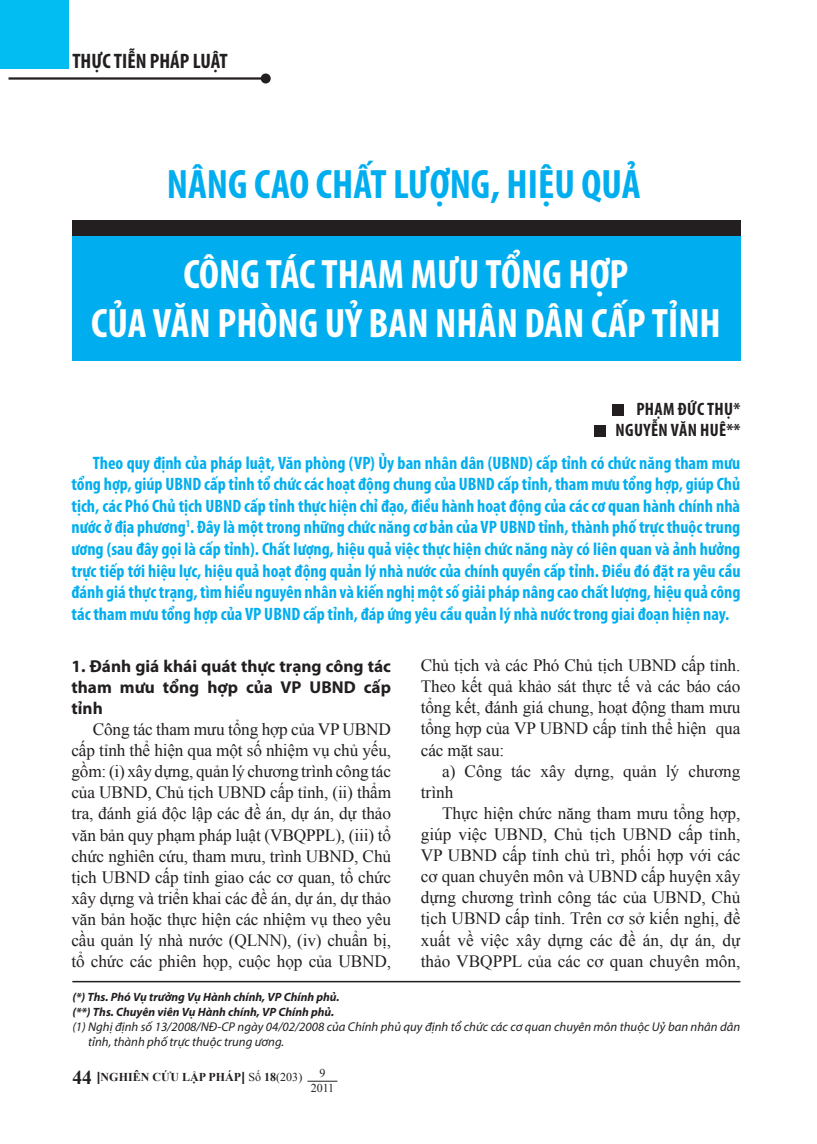
<style>
.page{position:relative;width:817px;height:1144px;background:#fff}
.page>*{position:absolute;margin:0;border:0;box-sizing:border-box;transform-origin:0 0}
.t1{font:700 condensed 41.25px/49.5px "Myriad Pro";color:#fff;text-align:center}
.t2{font:700 condensed 41.25px "Myriad Pro";color:#00aeef}
.t3{font:700 condensed 21px "Myriad Pro";color:#231f20}
.t4{font:700 condensed 18px/21.6px "Myriad Pro";color:#00aeef;text-align:justify}
.t5{font:700 condensed 18px/21.6px "Myriad Pro";letter-spacing:.02em;color:#231f20;text-align:right}
.t6{font:17.25px/21.1px "Times New Roman";letter-spacing:-.01em;color:#231f20;text-align:justify}
.t7{font:700 17.25px/21px "Myriad Pro";color:#231f20;text-align:justify}
.t8{font:italic 12.75px/15.3px "Myriad Pro";color:#231f20}
.t9{font:italic 700 12px/14.4px "Myriad Pro";color:#231f20}
.t10{font:700 12px "Times New Roman";color:#231f20}
.t11{font:12px/14.4px "Times New Roman";color:#231f20;text-align:center}
.s1{font-size:19.5px}
.s2{font-family:"Myriad Pro";font-weight:400;font-size:18px}
.s3{font-weight:400}
</style>
<div class="page">
<hr style="left:307px;top:1081px;width:30px;height:1px;background:#231f20">
<div style="left:0;top:0;width:69px;height:69px;background:#01bdf2"></div>
<hr style="left:9px;top:77px;width:257px;height:3px;background:#231f20">
<div style="left:261px;top:73px;width:10px;height:10px;background:#231f20;border-radius:50%"></div>
<div style="left:594px;top:425px;width:11px;height:11px;background:#231f20"></div>
<div style="left:612px;top:404px;width:12px;height:11px;background:#231f20"></div>
<div style="left:72px;top:220px;width:668px;height:24px;background:#231f20"></div>
<div style="left:72px;top:236px;width:668px;height:125px;background:#00aeef"></div>
<hr style="left:72px;top:981px;width:668px;height:1px;background:#231f20">
<p class="t3" style="left:72px;top:48px;width:157px">THỰC TIỄN PHÁP LUẬT</p>
<h1 class="t2" style="left:167px;top:159px;width:475px">NÂNG CAO CHẤT LƯỢNG, HIỆU QUẢ</h1>
<h1 class="t1" style="left:91px;top:248px;width:631px">CÔNG TÁC THAM MƯU TỔNG HỢP<br>CỦA VĂN PHÒNG UỶ BAN NHÂN DÂN CẤP TỈNH</h1>
<p class="t5" style="left:615px;top:397px;width:126px">Phạm Đức Thụ*<br>Nguyễn Văn Huê**</p>
<p class="t4" style="left:71px;top:451px;width:670px;text-indent:21px">Theo quy định của pháp luật, Văn phòng (VP) Ủy ban nhân dân (UBND) cấp tỉnh có chức năng tham mưu tổng hợp, giúp UBND cấp tỉnh tổ chức các hoạt động chung của UBND cấp tỉnh, tham mưu tổng hợp, giúp Chủ tịch, các Phó Chủ tịch UBND cấp tỉnh thực hiện chỉ đạo, điều hành hoạt động của các cơ quan hành chính nhà nước ở địa phương<sup>1</sup>. Đây là một trong những chức năng cơ bản của VP UBND tỉnh, thành phố trực thuộc trung ương (sau đây gọi là cấp tỉnh). Chất lượng, hiệu quả việc thực hiện chức năng này có liên quan và ảnh hưởng trực tiếp tới hiệu lực, hiệu quả hoạt động quản lý nhà nước của chính quyền cấp tỉnh. Điều đó đặt ra yêu cầu đánh giá thực trạng, tìm hiểu nguyên nhân và kiến nghị một số giải pháp nâng cao chất lượng, hiệu quả công tác tham mưu tổng hợp của VP UBND cấp tỉnh, đáp ứng yêu cầu quản lý nhà nước trong giai đoạn hiện nay.</p>
<p class="t7" style="left:71px;top:655px;width:321px">1. Đánh giá khái quát thực trạng công tác tham mưu tổng hợp của VP UBND cấp tỉnh</p>
<p class="t6" style="left:71px;top:719px;width:321px;text-indent:21px">Công tác tham mưu tổng hợp của VP UBND cấp tỉnh thể hiện qua một số nhiệm vụ chủ yếu, gồm: (i) xây dựng, quản lý chương trình công tác của UBND, Chủ tịch UBND cấp tỉnh, (ii) thẩm tra, đánh giá độc lập các đề án, dự án, dự thảo văn bản quy phạm pháp luật (VBQPPL), (iii) tổ chức nghiên cứu, tham mưu, trình UBND, Chủ tịch UBND cấp tỉnh giao các cơ quan, tổ chức xây dựng và triển khai các đề án, dự án, dự thảo văn bản hoặc thực hiện các nhiệm vụ theo yêu cầu quản lý nhà nước (QLNN), (iv) chuẩn bị, tổ chức các phiên họp, cuộc họp của UBND,</p>
<p class="t6" style="left:421px;top:654px;width:321px">Chủ tịch và các Phó Chủ tịch UBND cấp tỉnh.<br>Theo kết quả khảo sát thực tế và các báo cáo tổng kết, đánh giá chung, hoạt động tham mưu tổng hợp của VP UBND cấp tỉnh thể hiện qua các mặt sau:</p>
<p class="t6" style="left:421px;top:760px;width:321px;text-indent:21px">a) Công tác xây dựng, quản lý chương trình</p>
<p class="t6" style="left:421px;top:802px;width:321px;text-indent:21px">Thực hiện chức năng tham mưu tổng hợp, giúp việc UBND, Chủ tịch UBND cấp tỉnh, VP UBND cấp tỉnh chủ trì, phối hợp với các cơ quan chuyên môn và UBND cấp huyện xây dựng chương trình công tác của UBND, Chủ tịch UBND cấp tỉnh. Trên cơ sở kiến nghị, đề xuất về việc xây dựng các đề án, dự án, dự thảo VBQPPL của các cơ quan chuyên môn,</p>
<p class="t9" style="left:72px;top:989px;width:269px">(*) Ths. Phó Vụ trưởng Vụ Hành chính, VP Chính phủ. (**) Ths. Chuyên viên Vụ Hành chính, VP Chính phủ.</p>
<p class="t8" style="left:88px;top:1019px;width:653px;text-indent:-16px">(1) Nghị định số 13/2008/NĐ-CP ngày 04/02/2008 của Chính phủ quy định tổ chức các cơ quan chuyên môn thuộc Uỷ ban nhân dân tỉnh, thành phố trực thuộc trung ương.</p>
<p class="t10" style="left:72px;top:1068px;width:231px"><span class="s1">44</span> <span class="s2">I</span>NGHIÊN CỨU LẬP PHÁP<span class="s2">I</span> <span class="s3">Số</span> 18<span class="s3">(203)</span></p>
<p class="t11" style="left:310px;top:1066px;width:25px">9<br>2011</p>
</div>
